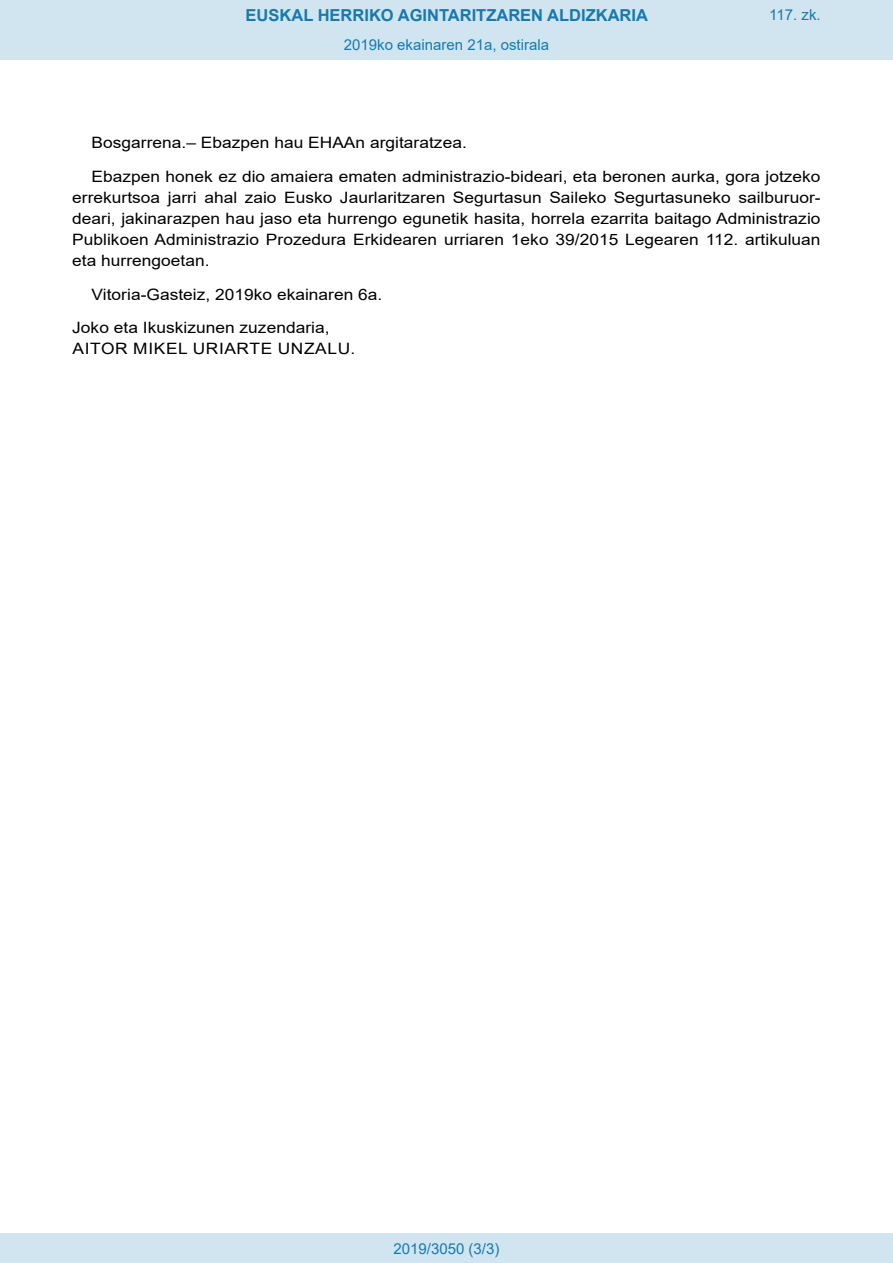
<style>
.page{position:relative;width:893px;height:1263px;background:#fff}
.page>*{position:absolute;margin:0;border:0;box-sizing:border-box;transform-origin:0 0}
.t1{font:700 16.5px "Arial";color:#1879ad}
.BOPVDetalle{font:15.6px/21px "Arial";color:#000;text-align:justify;scale:1.11 1}
.BOPVFirmaLugFec{font:15.6px "Arial";color:#000;scale:1.11 1}
.BOPVFirmaPuesto{font:15.6px "Arial";color:#000;scale:1.11 1}
.BOPVFirmaNombre{font:15.6px "Arial";letter-spacing:.035em;color:#000;scale:1.11 1}
.Paginacion_Centro{font:15px "Arial";color:#1879ad}
</style>
<div class="page">
<div style="left:0;top:0;width:893px;height:60px;background:#d0e5f0"></div>
<div style="left:0;top:1233px;width:893px;height:30px;background:#d0e5f0"></div>
<p class="t1" style="left:246px;top:3px;width:404px">EUSKAL HERRIKO AGINTARITZAREN ALDIZKARIA</p>
<p class="Paginacion_Centro" style="left:344px;top:35px;width:207px">2019ko ekainaren 21a, ostirala</p>
<p class="Paginacion_Centro" style="left:769px;top:5px;width:53px">117. zk.</p>
<p class="BOPVDetalle" style="left:92px;top:132px;width:339px">Bosgarrena.– Ebazpen hau EHAAn argitaratzea.</p>
<p class="BOPVDetalle" style="left:72px;top:166px;width:676px;text-indent:19px">Ebazpen honek ez dio amaiera ematen administrazio-bideari, eta beronen aurka, gora jotzeko errekurtsoa jarri ahal zaio Eusko Jaurlaritzaren Segurtasun Saileko Segurtasuneko sailburuor&shy;deari, jakinarazpen hau jaso eta hurrengo egunetik hasita, horrela ezarrita baitago Administrazio Publikoen Administrazio Prozedura Erkidearen urriaren 1eko 39/2015 Legearen 112. artikuluan eta hurrengoetan.</p>
<p class="BOPVFirmaLugFec" style="left:92px;top:283px;width:263px">Vitoria-Gasteiz, 2019ko ekainaren 6a.</p>
<p class="BOPVFirmaPuesto" style="left:72px;top:317px;width:233px">Joko eta Ikuskizunen zuzendaria,</p>
<p class="BOPVFirmaNombre" style="left:73px;top:338px;width:256px">AITOR MIKEL URIARTE UNZALU.</p>
<p class="Paginacion_Centro" style="left:393px;top:1238px;width:107px">2019/3050 (3/3)</p>
</div>
